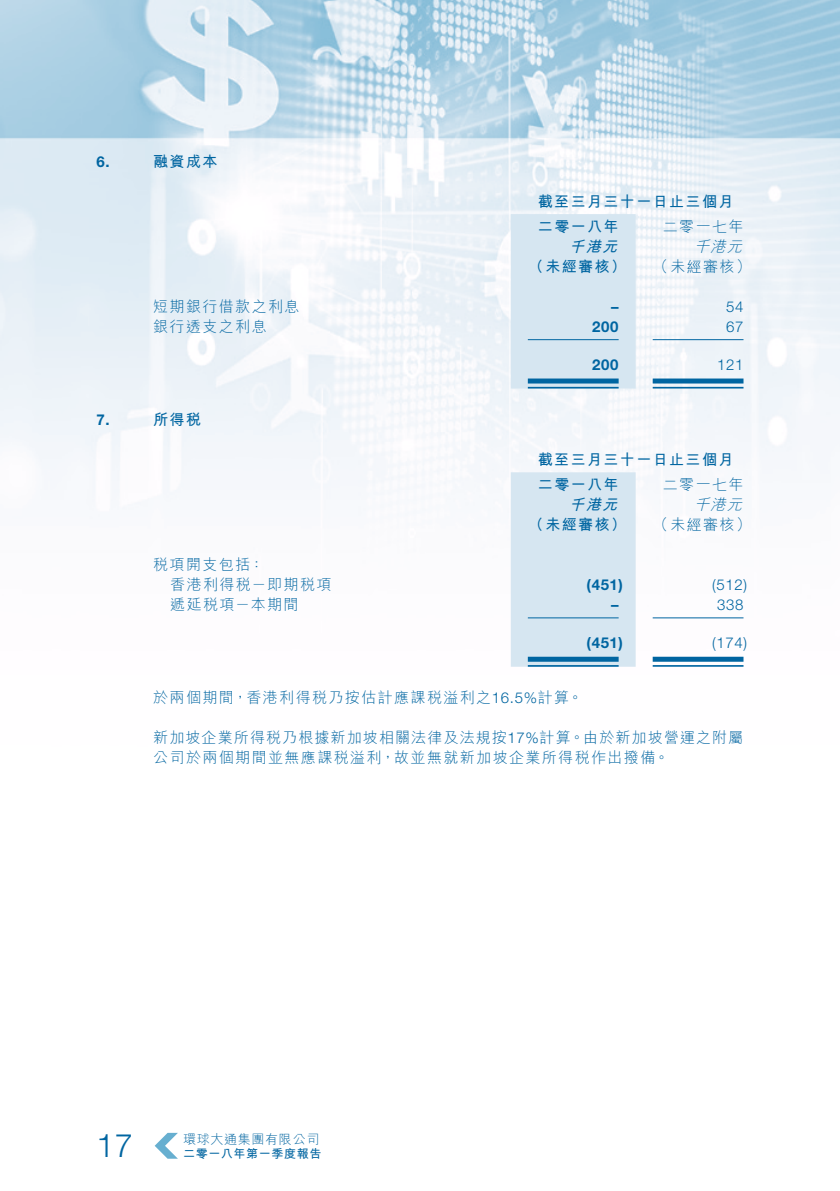
<style>
.page{position:relative;width:840px;height:1191px;background:#fff}
.page>*{position:absolute;margin:0;border:0;box-sizing:border-box;transform-origin:0 0}
.t1{font:300 32.4px "Helvetica Neue LT Std";color:#0065a1}
.Notes{font:300 15px "M Hei HK";letter-spacing:.095em;color:#0065a1}
.Notes-2{font:300 15px/20px "M Hei HK";letter-spacing:.075em;color:#0065a1}
.Notes-3{font:700 15px "M Hei HK";letter-spacing:.095em;color:#0065a1}
.Notes-4{font:300 15px "Helvetica Neue LT Std";letter-spacing:.045em;color:#0065a1}
.Notes-5{font:700 15px "Helvetica Neue LT Std";letter-spacing:.045em;color:#0065a1}
.Notes_HD1{font:700 15px "M Hei HK";letter-spacing:.095em;color:#0065a1}
.Notes-6{font:italic 700 15px "M Hei HK";color:#0065a1}
.Notes-7{font:italic 300 15px "M Hei HK";color:#0065a1}
.Notes_HD1-2{font:700 15px "Helvetica Neue LT Std";color:#0065a1}
.t2{font:300 13px "M Hei HK";letter-spacing:.055em;color:#0065a1}
.t3{font:700 12px "M Hei HK";letter-spacing:.055em;color:#0065a1}
.s1{font-family:"Helvetica Neue LT Std"}
</style>
<div class="page">
<img style="left:0;top:0;width:839px;height:1159px">
<svg style="left:154px;top:1132px;width:24px;height:26px"></svg>
<div style="left:510px;top:214px;width:125px;height:174px;background:#d6e6f1"></div>
<hr style="left:527px;top:339px;width:91px;height:1px;background:#0065a1">
<hr style="left:652px;top:339px;width:91px;height:1px;background:#0065a1">
<div style="left:527px;top:378px;width:91px;height:5px;background:#0065a1"></div>
<hr style="left:527px;top:387px;width:91px;height:1px;background:#0065a1">
<div style="left:652px;top:378px;width:91px;height:5px;background:#0065a1"></div>
<hr style="left:652px;top:387px;width:91px;height:1px;background:#0065a1">
<div style="left:510px;top:472px;width:125px;height:194px;background:#d6e6f1"></div>
<hr style="left:527px;top:617px;width:91px;height:1px;background:#0065a1">
<hr style="left:652px;top:617px;width:91px;height:1px;background:#0065a1">
<div style="left:527px;top:656px;width:91px;height:5px;background:#0065a1"></div>
<hr style="left:527px;top:665px;width:91px;height:1px;background:#0065a1">
<div style="left:652px;top:656px;width:91px;height:5px;background:#0065a1"></div>
<hr style="left:652px;top:665px;width:91px;height:1px;background:#0065a1">
<p class="Notes_HD1-2" style="left:96px;top:152px;width:15px">6.</p>
<p class="Notes_HD1" style="left:153px;top:150px;width:66px">融資成本</p>
<p class="Notes-3" style="left:537px;top:190px;width:197px">截至三月三十一日止三個月</p>
<p class="Notes-3" style="left:537px;top:216px;width:82px">二零一八年</p>
<p class="Notes" style="left:662px;top:219px;width:82px">二零一七年</p>
<p class="Notes-6" style="left:569px;top:236px;width:54px">千港元</p>
<p class="Notes-7" style="left:693px;top:239px;width:53px">千港元</p>
<p class="Notes-3" style="left:528px;top:256px;width:99px">（未經審核）</p>
<p class="Notes" style="left:652px;top:259px;width:99px">（未經審核）</p>
<p class="Notes" style="left:153px;top:299px;width:148px">短期銀行借款之利息</p>
<p class="Notes-5" style="left:610px;top:298px;width:9px">–</p>
<p class="Notes-4" style="left:725px;top:298px;width:19px">54</p>
<p class="Notes" style="left:153px;top:319px;width:115px">銀行透支之利息</p>
<p class="Notes-5" style="left:592px;top:318px;width:28px">200</p>
<p class="Notes-4" style="left:725px;top:318px;width:19px">67</p>
<p class="Notes-5" style="left:592px;top:355px;width:28px">200</p>
<p class="Notes-4" style="left:716px;top:355px;width:28px">121</p>
<p class="Notes_HD1-2" style="left:96px;top:410px;width:15px">7.</p>
<p class="Notes_HD1" style="left:153px;top:408px;width:49px">所得稅</p>
<p class="Notes-3" style="left:537px;top:448px;width:197px">截至三月三十一日止三個月</p>
<p class="Notes-3" style="left:537px;top:474px;width:82px">二零一八年</p>
<p class="Notes" style="left:662px;top:477px;width:82px">二零一七年</p>
<p class="Notes-6" style="left:569px;top:494px;width:54px">千港元</p>
<p class="Notes-7" style="left:693px;top:497px;width:53px">千港元</p>
<p class="Notes-3" style="left:528px;top:514px;width:99px">（未經審核）</p>
<p class="Notes" style="left:652px;top:517px;width:99px">（未經審核）</p>
<p class="Notes" style="left:153px;top:557px;width:112px">稅項開支包括：</p>
<p class="Notes" style="left:170px;top:577px;width:163px">香港利得稅－即期稅項</p>
<p class="Notes-5" style="left:586px;top:576px;width:38px">(451)</p>
<p class="Notes-4" style="left:711px;top:576px;width:36px">(512)</p>
<p class="Notes" style="left:170px;top:597px;width:130px">遞延稅項－本期間</p>
<p class="Notes-5" style="left:610px;top:596px;width:9px">–</p>
<p class="Notes-4" style="left:716px;top:596px;width:28px">338</p>
<p class="Notes-5" style="left:586px;top:633px;width:38px">(451)</p>
<p class="Notes-4" style="left:711px;top:633px;width:36px">(174)</p>
<p class="Notes" style="left:153px;top:690px;width:431px">於兩個期間，香港利得稅乃按估計應課稅溢利之<span class="s1">16.5%</span>計算。</p>
<p class="Notes-2" style="left:153px;top:727px;width:591px">新加坡企業所得稅乃根據新加坡相關法律及法規按<span class="s1">17%</span>計算。由於新加坡營運之附屬公司於兩個期間並無應課稅溢利，故並無就新加坡企業所得稅作出撥備。</p>
<h1 class="t1" style="left:96px;top:1126px;width:38px">17</h1>
<p class="t2" style="left:183px;top:1132px;width:138px">環球大通集團有限公司</p>
<p class="t3" style="left:183px;top:1144px;width:140px">二零一八年第一季度報告</p>
</div>
